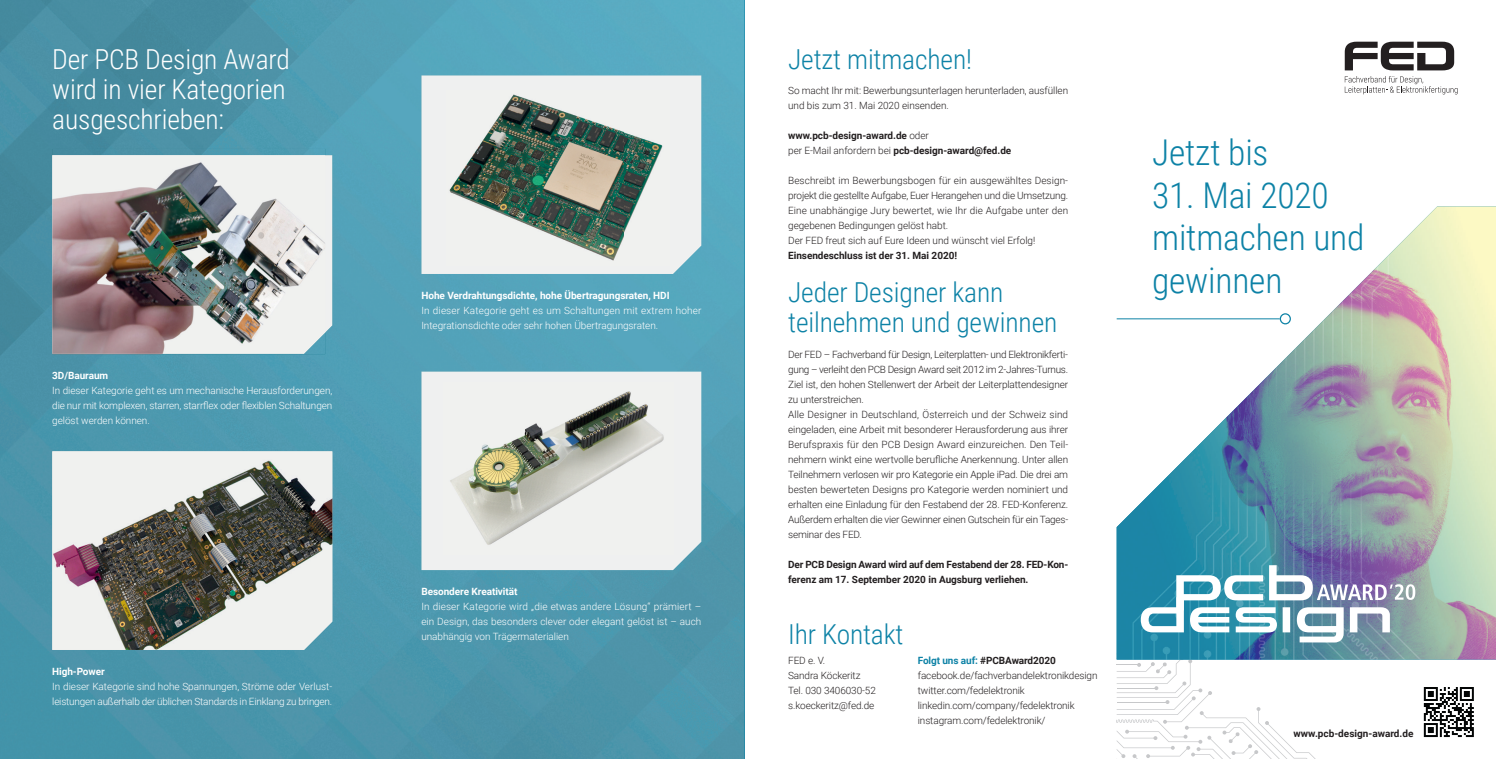
<style>
.page{position:relative;width:1496px;height:759px;background:#fff}
.page>*{position:absolute;margin:0;border:0;box-sizing:border-box;transform-origin:0 0}
.t1{font:300 35.5px/42.6px "Roboto Condensed";letter-spacing:-.005em;color:#0d82a6}
.t2{font:300 27.5px/30px "Roboto Condensed";letter-spacing:-.005em;color:#0d82a6}
.t3{font:300 27.5px/30px "Roboto Condensed";letter-spacing:-.005em;color:#fff}
.t4{font:300 10px/15px "Roboto";letter-spacing:-.01em;color:#231f20}
.t5{font:300 10px/15px "Roboto";letter-spacing:-.005em;color:#fff;text-align:justify}
.t6{font:700 10px/15px "Roboto";letter-spacing:-.005em;color:#231f20}
.t7{font:700 10px "Roboto";letter-spacing:-.005em;color:#fff}
.s1{font-weight:300}
.s2{font-weight:700;color:#0d82a6}
.s3{font-weight:700}
</style>
<div class="page">
<img style="left:1116px;top:206px;width:379px;height:453px">
<img style="left:0;top:0;width:744px;height:758px">
<svg style="left:325px;top:155px;width:7px;height:198px"></svg>
<img style="left:52px;top:451px;width:280px;height:198px">
<img style="left:52px;top:149px;width:273px;height:205px">
<img style="left:52px;top:155px;width:273px;height:198px">
<div style="left:421px;top:75px;width:280px;height:199px;background:#eff0f0"></div>
<div style="left:421px;top:371px;width:280px;height:199px;background:#eff0f0"></div>
<img style="left:443px;top:382px;width:230px;height:172px">
<img style="left:447px;top:90px;width:222px;height:175px">
<svg style="left:1344px;top:42px;width:109px;height:28px"></svg>
<svg style="left:1344px;top:76px;width:113px;height:18px"></svg>
<svg style="left:1423px;top:687px;width:51px;height:51px"></svg>
<svg style="left:1423px;top:687px;width:50px;height:49px"></svg>
<svg style="left:1116px;top:565px;width:299px;height:194px"></svg>
<h2 class="t3" style="left:52px;top:43px;width:239px">Der PCB Design Award wird in vier Kategorien ausgeschrieben:</h2>
<p class="t7" style="left:52px;top:368px;width:57px">3D/Bauraum</p>
<p class="t5" style="left:52px;top:382px;width:281px">In dieser Kategorie geht es um mechanische Herausforderungen, die nur mit komplexen, starren, starrflex oder flexiblen Schaltungen gelöst werden können.</p>
<p class="t7" style="left:52px;top:664px;width:54px">High-Power</p>
<p class="t5" style="left:52px;top:678px;width:281px">In dieser Kategorie sind hohe Spannungen, Ströme oder Verlust&shy;leistungen außerhalb der üblichen Standards in Einklang zu bringen.</p>
<p class="t7" style="left:421px;top:288px;width:250px">Hohe Verdrahtungsdichte, hohe Übertragungsraten, HDI</p>
<p class="t5" style="left:421px;top:303px;width:281px">In dieser Kategorie geht es um Schaltungen mit extrem hoher<br>Integrationsdichte oder sehr hohen Übertragungsraten.</p>
<p class="t7" style="left:421px;top:584px;width:98px">Besondere Kreativität</p>
<p class="t5" style="left:421px;top:598px;width:281px">In dieser Kategorie wird „die etwas andere Lösung“ prämiert – ein Design, das besonders clever oder elegant gelöst ist – auch unabhängig von Trägermaterialien</p>
<h2 class="t2" style="left:788px;top:43px;width:185px">Jetzt mitmachen!</h2>
<p class="t4" style="left:788px;top:83px;width:281px">So macht Ihr mit: Bewerbungsunterlagen herunterladen, ausfüllen und bis zum 31. Mai 2020 einsenden.</p>
<p class="t6" style="left:788px;top:128px;width:225px">www.pcb-design-award.de <span class="s1">oder<br>per E-Mail anfordern bei</span> pcb-design-award@fed.de</p>
<p class="t4" style="left:788px;top:173px;width:281px">Beschreibt im Bewerbungsbogen für ein ausgewähltes Design&shy;projekt die gestellte Aufgabe, Euer Herangehen und die Umsetzung.<br>Eine unabhängige Jury bewertet, wie Ihr die Aufgabe unter den gegebenen Bedingungen gelöst habt.<br>Der FED freut sich auf Eure Ideen und wünscht viel Erfolg!</p>
<p class="t6" style="left:788px;top:248px;width:170px">Einsendeschluss ist der 31. Mai 2020!</p>
<h2 class="t2" style="left:788px;top:276px;width:271px">Jeder Designer kann teilnehmen und gewinnen</h2>
<p class="t4" style="left:788px;top:346px;width:281px">Der FED – Fachverband für Design, Leiterplatten- und Elektronikferti&shy;gung – verleiht den PCB Design Award seit 2012 im 2-Jahres-Turnus.<br>Ziel ist, den hohen Stellenwert der Arbeit der Leiterplattendesigner zu unterstreichen.<br>Alle Designer in Deutschland, Österreich und der Schweiz sind eingeladen, eine Arbeit mit besonderer Herausforderung aus ihrer Berufspraxis für den PCB Design Award einzureichen. Den Teil&shy;nehmern winkt eine wertvolle berufliche Anerkennung. Unter allen Teilnehmern verlosen wir pro Kategorie ein Apple iPad. Die drei am besten bewerteten Designs pro Kategorie werden nominiert und erhalten eine Einladung für den Festabend der 28. FED-Konferenz.<br>Außerdem erhalten die vier Gewinner einen Gutschein für ein Tages&shy;seminar des FED.</p>
<p class="t6" style="left:788px;top:556px;width:281px">Der PCB Design Award wird auf dem Festabend der 28. FED-Kon&shy;ferenz am 17. September 2020 in Augsburg verliehen.</p>
<h2 class="t2" style="left:788px;top:618px;width:117px">Ihr Kontakt</h2>
<p class="t4" style="left:917px;top:652px;width:181px"><span class="s2">Folgt uns auf:</span> <span class="s3">#PCBAward2020 </span>facebook.de/fachverbandelektronikdesign twitter.com/fedelektronik linkedin.com/company/fedelektronik instagram.com/fedelektronik/</p>
<p class="t4" style="left:788px;top:652px;width:89px">FED e. V.<br>Sandra Köckeritz<br>Tel. 030 3406030-52 s.koeckeritz@fed.de</p>
<h1 class="t1" style="left:1152px;top:130px;width:118px">Jetzt bis</h1>
<h1 class="t1" style="left:1152px;top:172px;width:214px">31. Mai 2020 mitmachen und gewinnen</h1>
<p class="t6" style="left:1293px;top:725px;width:121px">www.pcb-design-award.de</p>
</div>
